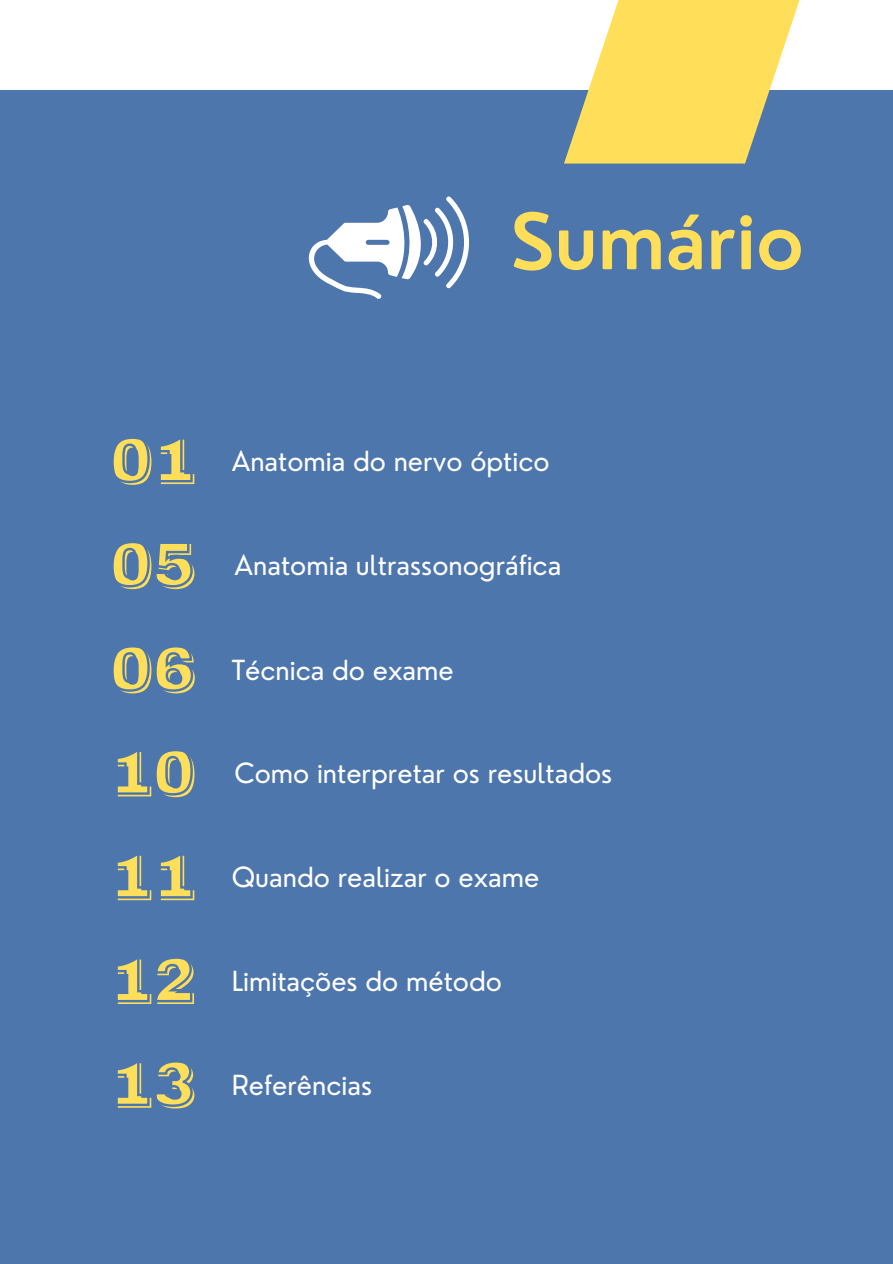
<style>
.page{position:relative;width:893px;height:1264px;background:#fff}
.page>*{position:absolute;margin:0;border:0;box-sizing:border-box;transform-origin:0 0}
.t1{font:600 75px "Nourd";color:#ffde59}
.t2{font:900 64.5px "Archivo";color:#ffde59}
.t3{font:27px "Nourd";color:#fff}
</style>
<div class="page">
<div style="left:0;top:0;width:892px;height:1263px;background:#4d76ad"></div>
<div style="left:0;top:0;width:892px;height:89px;background:#fff"></div>
<svg style="left:309px;top:196px;width:160px;height:102px"></svg>
<svg style="left:564px;top:0;width:241px;height:163px"></svg>
<p class="t1" style="left:510px;top:194px;width:295px">Sumário</p>
<h2 class="t2" style="left:111px;top:427px;width:88px">01</h2>
<h1 class="t3" style="left:232px;top:444px;width:319px">Anatomia do nervo óptico</h1>
<h2 class="t2" style="left:111px;top:531px;width:88px">05</h2>
<p class="t3" style="left:235px;top:548px;width:328px">Anatomia ultrassonográfica</p>
<h2 class="t2" style="left:111px;top:636px;width:88px">06</h2>
<p class="t3" style="left:232px;top:652px;width:223px">Técnica do exame</p>
<h2 class="t2" style="left:111px;top:739px;width:88px">10</h2>
<p class="t3" style="left:235px;top:756px;width:379px">Como interpretar os resultados</p>
<h2 class="t2" style="left:111px;top:843px;width:88px">11</h2>
<p class="t3" style="left:232px;top:860px;width:309px">Quando realizar o exame</p>
<h2 class="t2" style="left:111px;top:947px;width:88px">12</h2>
<h2 class="t2" style="left:111px;top:1051px;width:88px">13</h2>
<p class="t3" style="left:232px;top:964px;width:272px">Limitações do método</p>
<p class="t3" style="left:232px;top:1067px;width:142px">Referências</p>
</div>
